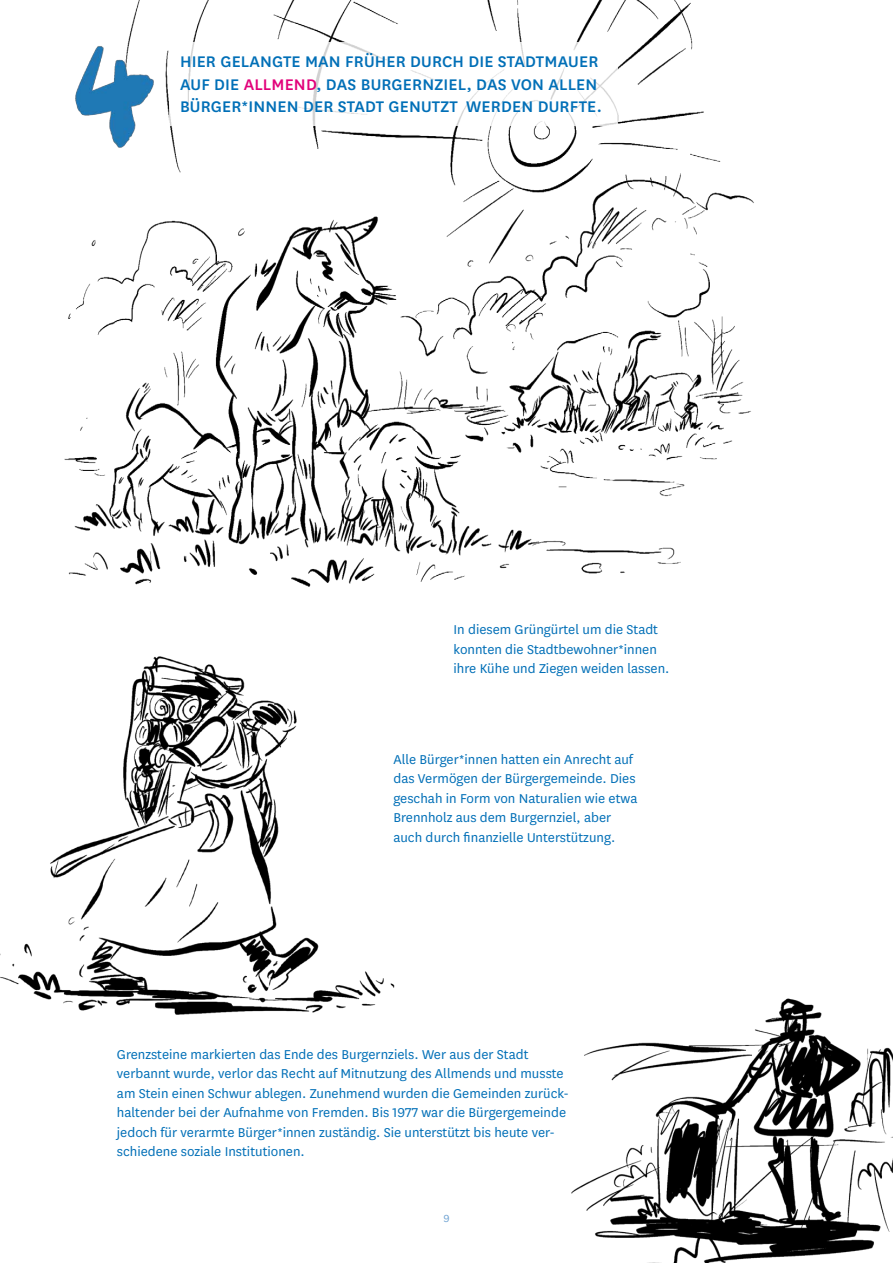
<style>
.page{position:relative;width:893px;height:1263px;background:#fff}
.page>*{position:absolute;margin:0;border:0;box-sizing:border-box;transform-origin:0 0}
.t1{font:500 18px/22.5px "National Uni Fr";letter-spacing:.01em;color:#006fb7}
.t2{font:15px/19.5px "National Uni Fr";color:#006fb7}
.t3{font:12px "National Uni Fr";color:#6ea2d2}
.s1{color:#e2007a}
</style>
<div class="page">
<img style="left:0;top:656px;width:395px;height:359px">
<img style="left:571px;top:998px;width:322px;height:265px">
<img style="left:64px;top:0;width:690px;height:587px">
<div style="left:169px;top:43px;width:449px;height:83px;background:#fff"></div>
<img style="left:64px;top:43px;width:105px;height:120px">
<p class="t1" style="left:180px;top:50px;width:423px">HIER GELANGTE MAN FRÜHER DURCH DIE STADTMAUER<br>AUF DIE <span class="s1">ALLMEND</span>, DAS BURGERNZIEL, DAS VON ALLEN<br>BÜRGER*INNEN DER STADT GENUTZT WERDEN DURFTE.</p>
<p class="t2" style="left:454px;top:619px;width:217px">In diesem Grüngürtel um die Stadt konnten die Stadtbewohner*innen ihre Kühe und Ziegen weiden lassen.</p>
<p class="t2" style="left:393px;top:749px;width:246px">Alle Bürger*innen hatten ein Anrecht auf das Vermögen der Bürgergemeinde. Dies geschah in Form von Naturalien wie etwa Brennholz aus dem Burgernziel, aber auch durch finanzielle Unterstützung.</p>
<p class="t2" style="left:117px;top:1043px;width:453px">Grenzsteine markierten das Ende des Burgernziels. Wer aus der Stadt verbannt wurde, verlor das Recht auf Mitnutzung des Allmends und musste am Stein einen Schwur ablegen. Zunehmend wurden die Gemeinden zurück&shy;haltender bei der Aufnahme von Fremden. Bis 1977 war die Bürgergemeinde jedoch für verarmte Bürger*innen zuständig. Sie unterstützt bis heute ver&shy;schiedene soziale Institutionen.</p>
<p class="t3" style="left:443px;top:1210px;width:8px">9</p>
</div>
